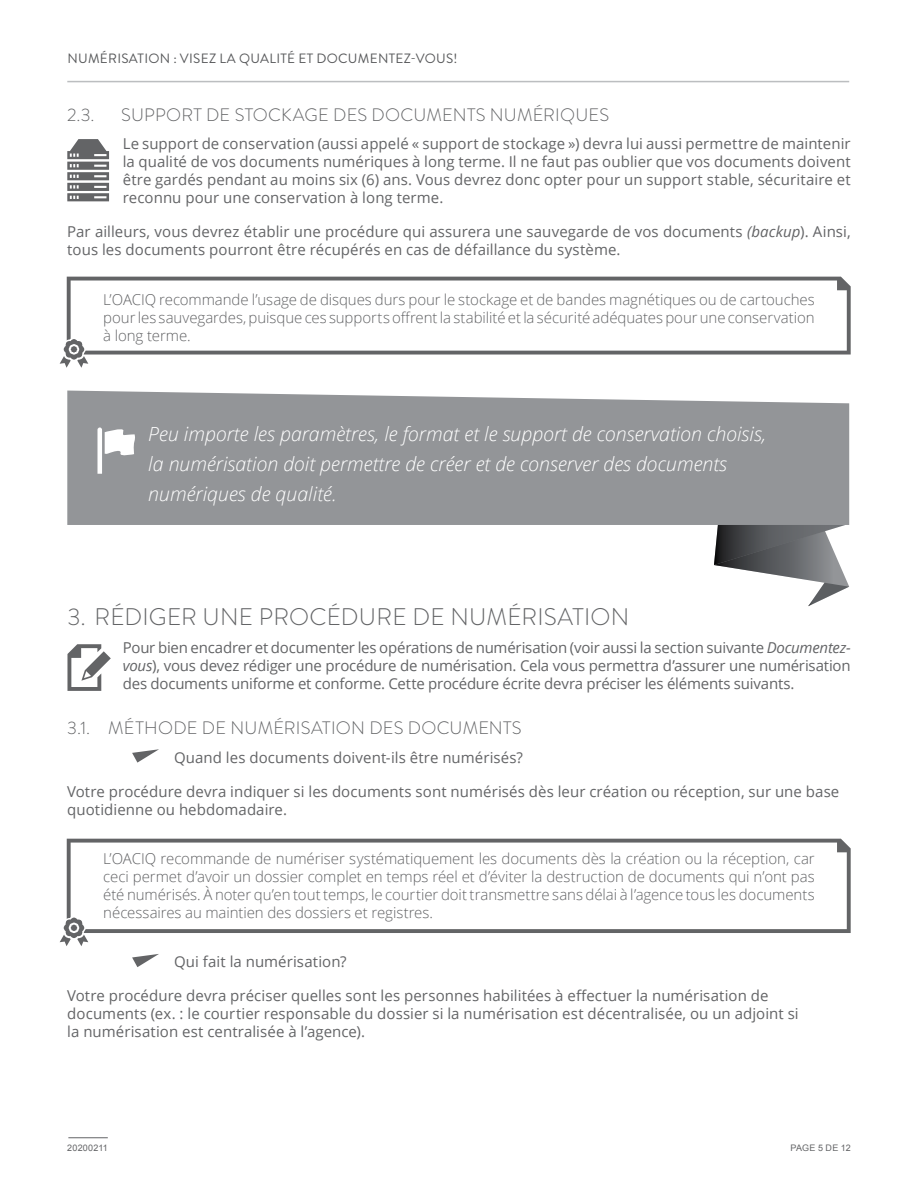
<style>
.page{position:relative;width:918px;height:1188px;background:#fff}
.page>*{position:absolute;margin:0;border:0;box-sizing:border-box;transform-origin:0 0}
.t1{font:300 24px "Brandon Grotesque";letter-spacing:.01em;color:#636466}
.t2{font:italic 300 19.5px/30px "Open Sans";color:#fff}
.t3{font:300 18px "Brandon Grotesque";letter-spacing:.015em;color:#636466}
.t4{font:15px/18px "Open Sans";letter-spacing:.005em;color:#636466}
.t5{font:300 15px/18px "Open Sans";letter-spacing:-.005em;color:#636466;text-align:justify}
.t6{font:13.5px "Brandon Grotesque";letter-spacing:.02em;color:#58595b}
.t7{font:9px "Arial";letter-spacing:.025em;color:#636466}
.s1{font-style:italic}
</style>
<div class="page">
<hr style="left:67px;top:81px;width:782px;height:1px;background:#bcbec0">
<hr style="left:68px;top:1137px;width:40px;height:1px;background:#636466">
<div style="left:67px;top:391px;width:782px;height:134px;background:#939598"></div>
<svg style="left:717px;top:525px;width:128px;height:6px"></svg>
<svg style="left:714px;top:531px;width:134px;height:52px"></svg>
<svg style="left:808px;top:583px;width:41px;height:23px"></svg>
<svg style="left:132px;top:749px;width:27px;height:14px"></svg>
<svg style="left:132px;top:954px;width:27px;height:13px"></svg>
<svg style="left:67px;top:139px;width:42px;height:62px"></svg>
<svg style="left:67px;top:644px;width:44px;height:47px"></svg>
<svg style="left:67px;top:839px;width:784px;height:94px"></svg>
<svg style="left:60px;top:915px;width:28px;height:31px"></svg>
<svg style="left:97px;top:427px;width:39px;height:47px"></svg>
<svg style="left:67px;top:277px;width:784px;height:78px"></svg>
<svg style="left:60px;top:336px;width:28px;height:32px"></svg>
<p class="t6" style="left:67px;top:50px;width:392px">NUMÉRISATION : VISEZ LA QUALITÉ ET DOCUMENTEZ-VOUS!</p>
<p class="t3" style="left:67px;top:102px;width:29px">2.3.</p>
<p class="t3" style="left:121px;top:102px;width:489px">SUPPORT DE STOCKAGE DES DOCUMENTS NUMÉRIQUES</p>
<p class="t4" style="left:123px;top:134px;width:729px;text-align:justify">Le support de conservation (aussi appelé « support de stockage ») devra lui aussi permettre de maintenir la qualité de vos documents numériques à long terme. Il ne faut pas oublier que vos documents doivent être gardés pendant au moins six (6) ans. Vous devrez donc opter pour un support stable, sécuritaire et reconnu pour une conservation à long terme.</p>
<p class="t4" style="left:67px;top:222px;width:785px">Par ailleurs, vous devrez établir une procédure qui assurera une sauvegarde de vos documents <span class="s1">(backup</span>). Ainsi, tous les documents pourront être récupérés en cas de défaillance du système.</p>
<p class="t5" style="left:103px;top:290px;width:713px">L’OACIQ recommande l’usage de disques durs pour le stockage et de bandes magnétiques ou de cartouches pour les sauvegardes, puisque ces supports offrent la stabilité et la sécurité adéquates pour une conservation à long terme.</p>
<h2 class="t2" style="left:148px;top:418px;width:619px">Peu importe les paramètres, le format et le support de conservation choisis, la numérisation doit permettre de créer et de conserver des documents numériques de qualité.</h2>
<h1 class="t1" style="left:67px;top:600px;width:563px">3. RÉDIGER UNE PROCÉDURE DE NUMÉRISATION</h1>
<p class="t4" style="left:123px;top:639px;width:729px;text-align:justify">Pour bien encadrer et documenter les opérations de numérisation (voir aussi la section suivante <span class="s1">Documentez&shy;vous</span>), vous devez rédiger une procédure de numérisation. Cela vous permettra d’assurer une numérisation des documents uniforme et conforme. Cette procédure écrite devra préciser les éléments suivants.</p>
<p class="t3" style="left:67px;top:716px;width:456px">3.1. MÉTHODE DE NUMÉRISATION DES DOCUMENTS</p>
<p class="t4" style="left:174px;top:748px;width:350px">Quand les documents doivent-ils être numérisés?</p>
<p class="t4" style="left:67px;top:782px;width:774px">Votre procédure devra indiquer si les documents sont numérisés dès leur création ou réception, sur une base quotidienne ou hebdomadaire.</p>
<p class="t5" style="left:103px;top:849px;width:713px">L’OACIQ recommande de numériser systématiquement les documents dès la création ou la réception, car ceci permet d’avoir un dossier complet en temps réel et d’éviter la destruction de documents qui n’ont pas été numérisés. À noter qu’en tout temps, le courtier doit transmettre sans délai à l’agence tous les documents nécessaires au maintien des dossiers et registres.</p>
<p class="t4" style="left:174px;top:952px;width:174px">Qui fait la numérisation?</p>
<p class="t4" style="left:67px;top:987px;width:733px">Votre procédure devra préciser quelles sont les personnes habilitées à effectuer la numérisation de documents (ex. : le courtier responsable du dossier si la numérisation est décentralisée, ou un adjoint si la numérisation est centralisée à l’agence).</p>
<p class="t7" style="left:67px;top:1142px;width:42px">20200211</p>
<p class="t7" style="left:791px;top:1142px;width:62px">PAGE 5 DE 12</p>
</div>
